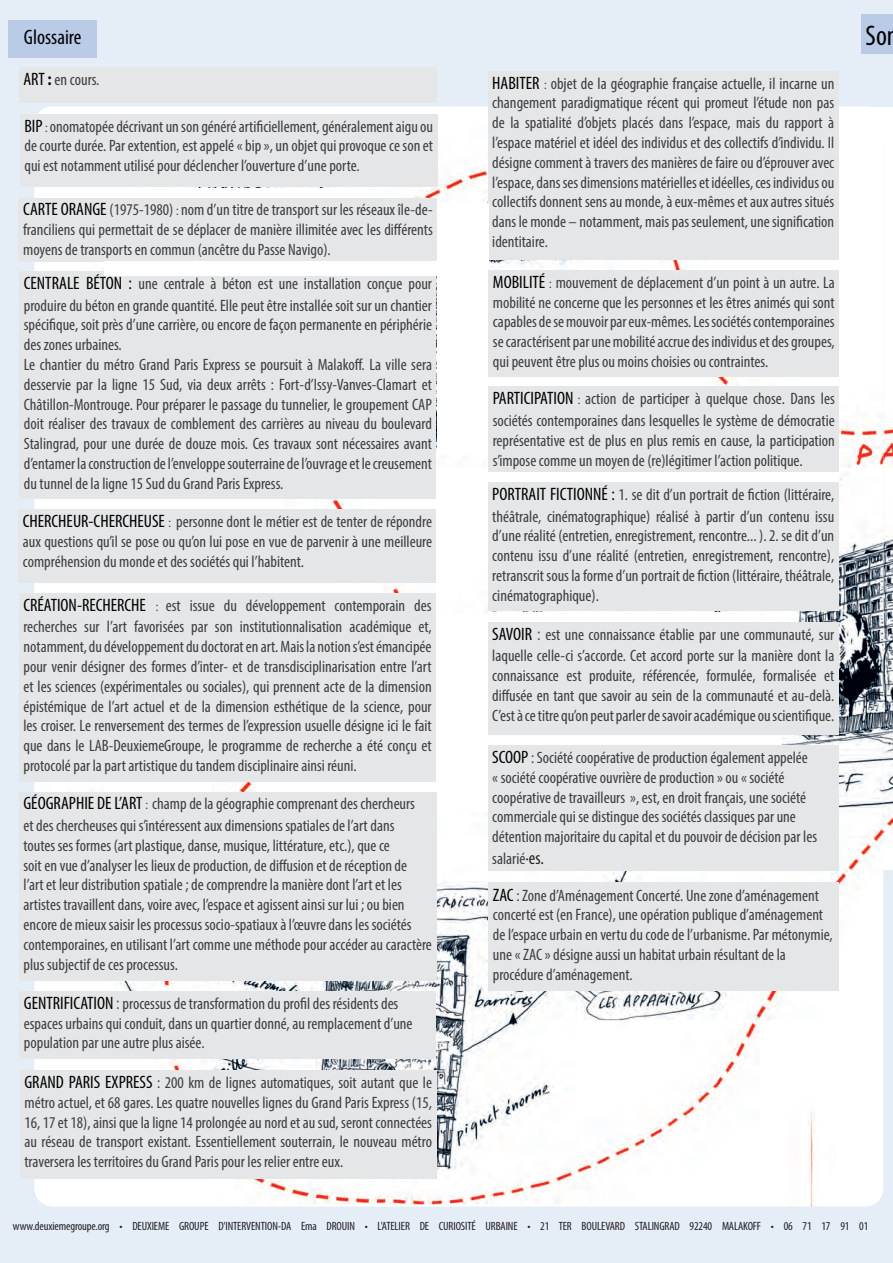
<style>
.page{position:relative;width:893px;height:1263px;background:#e5edf7}
.page>*{position:absolute;margin:0;border:0;box-sizing:border-box;transform-origin:0 0}
.t1{font:condensed 28.5px "Myriad Pro";color:#000}
.t2{font:condensed 21px "Myriad Pro";color:#000}
.t3{font:condensed 16.5px/19.8px "Myriad Pro";color:#3e3e3f}
.t4{font:condensed 12px "Myriad Pro";letter-spacing:-.01em;color:#231f20}
.s1{font-size:18px;color:#000}
.s2{font-weight:700;font-size:18px;color:#000}
.s3{font-size:13.5px}
.s4{font-size:18px;color:#57585a}
.s5{font-size:18px;color:#231f20}
</style>
<div class="page">
<img style="left:883px;top:147px;width:10px;height:698px">
<div style="left:861px;top:14px;width:32px;height:40px;background:#bacbe8"></div>
<img style="left:34px;top:106px;width:849px;height:1100px">
<div style="left:9px;top:20px;width:88px;height:37px;background:#bacbe8"></div>
<div style="left:20px;top:114px;width:417px;height:73px;background:#e5e6e7"></div>
<div style="left:19px;top:198px;width:418px;height:63px;background:#e5e6e7"></div>
<div style="left:19px;top:509px;width:417px;height:74px;background:#e5e6e7"></div>
<div style="left:20px;top:991px;width:416px;height:68px;background:#e5e6e7"></div>
<div style="left:488px;top:71px;width:350px;height:189px;background:#e5e6e7"></div>
<div style="left:20px;top:271px;width:416px;height:228px;background:#e5e6e7"></div>
<div style="left:489px;top:883px;width:350px;height:108px;background:#e5e6e7"></div>
<div style="left:871px;top:107px;width:22px;height:40px;background:#fff"></div>
<div style="left:883px;top:845px;width:10px;height:25px;background:#fff"></div>
<div style="left:19px;top:68px;width:417px;height:35px;background:#e5e6e7"></div>
<div style="left:20px;top:1070px;width:416px;height:108px;background:#e5e6e7"></div>
<div style="left:437px;top:204px;width:52px;height:250px;background:#fff"></div>
<div style="left:132px;top:188px;width:250px;height:10px;background:#fff"></div>
<div style="left:104px;top:261px;width:333px;height:14px;background:#fff"></div>
<div style="left:103px;top:782px;width:107px;height:10px;background:#fff"></div>
<div style="left:257px;top:781px;width:202px;height:15px;background:#fff"></div>
<div style="left:489px;top:376px;width:107px;height:10px;background:#fff"></div>
<div style="left:489px;top:612px;width:266px;height:10px;background:#fff"></div>
<div style="left:488px;top:735px;width:293px;height:14px;background:#fff"></div>
<div style="left:435px;top:614px;width:52px;height:198px;background:#fff"></div>
<div style="left:492px;top:472px;width:347px;height:10px;background:#fff"></div>
<div style="left:547px;top:377px;width:159px;height:10px;background:#fff"></div>
<div style="left:489px;top:270px;width:350px;height:106px;background:#e5e6e7"></div>
<div style="left:488px;top:387px;width:351px;height:85px;background:#e5e6e7"></div>
<div style="left:488px;top:482px;width:350px;height:129px;background:#e5e6e7"></div>
<div style="left:488px;top:622px;width:351px;height:113px;background:#e5e6e7"></div>
<div style="left:488px;top:745px;width:350px;height:125px;background:#e5e6e7"></div>
<div style="left:19px;top:792px;width:417px;height:188px;background:#e5e6e7"></div>
<div style="left:19px;top:593px;width:417px;height:188px;background:#e5e6e7"></div>
<p class="t2" style="left:24px;top:24px;width:59px">Glossaire</p>
<p class="t3" style="left:23px;top:70px;width:78px"><span class="s1">ART</span> <span class="s2">:</span> en cours.</p>
<p class="t3" style="left:24px;top:116px;width:410px;text-align:justify"><span class="s1">BIP</span> <span class="s3">:</span> onomatopée décrivant un son généré artificiellement, généralement aigu ou de courte durée. Par extention, est appelé « bip », un objet qui provoque ce son et qui est notamment utilisé pour déclencher l’ouverture d’une porte.</p>
<p class="t3" style="left:23px;top:200px;width:411px;text-align:justify"><span class="s1">CARTE ORANGE</span> (1975-1980) <span class="s3">:</span> nom d’un titre de transport sur les réseaux île-de&shy;franciliens qui permettait de se déplacer de manière illimitée avec les différents moyens de transports en commun (ancêtre du Passe Navigo).</p>
<p class="t3" style="left:24px;top:273px;width:410px;line-height:21.6px"><span class="s1">CENTRALE BÉTON :</span> une centrale à béton est une installation conçue pour produire du béton en grande quantité. Elle peut être installée soit sur un chantier</p>
<p class="t3" style="left:24px;top:315px;width:410px">spécifique, soit près d’une carrière, ou encore de façon permanente en périphérie des zones urbaines.<br>Le chantier du métro Grand Paris Express se poursuit à Malakoff. La ville sera desservie par la ligne 15 Sud, via deux arrêts : Fort-d’Issy-Vanves-Clamart et Châtillon-Montrouge. Pour préparer le passage du tunnelier, le groupement CAP doit réaliser des travaux de comblement des carrières au niveau du boulevard Stalingrad, pour une durée de douze mois. Ces travaux sont nécessaires avant d’entamer la construction de l’enveloppe souterraine de l’ouvrage et le creusement du tunnel de la ligne 15 Sud du Grand Paris Express.</p>
<p class="t3" style="left:23px;top:512px;width:411px;text-align:justify"><span class="s1">CHERCHEUR-CHERCHEUSE</span> <span class="s3">:</span> personne dont le métier est de tenter de répondre aux questions qu’il se pose ou qu’on lui pose en vue de parvenir à une meilleure compréhension du monde et des sociétés qui l’habitent.</p>
<p class="t3" style="left:23px;top:594px;width:410px;line-height:21.6px"><span class="s1">CRÉATION-RECHERCHE</span> <span class="s3">:</span> est issue du développement contemporain des recherches sur l’art favorisées par son institutionnalisation académique et,</p>
<p class="t3" style="left:23px;top:637px;width:410px;text-align:justify">notamment, du développement du doctorat en art. Mais la notion s’est émancipée pour venir désigner des formes d’inter- et de transdisciplinarisation entre l’art et les sciences (expérimentales ou sociales), qui prennent acte de la dimension épistémique de l’art actuel et de la dimension esthétique de la science, pour les croiser. Le renversement des termes de l’expression usuelle désigne ici le fait que dans le LAB-DeuxiemeGroupe, le programme de recherche a été conçu et protocolé par la part artistique du tandem disciplinaire ainsi réuni.</p>
<p class="t3" style="left:23px;top:793px;width:393px;line-height:21.6px"><span class="s1">GÉOGRAPHIE DE L’ART</span> <span class="s3">:</span> champ de la géographie comprenant des chercheurs et des chercheuses qui s’intéressent aux dimensions spatiales de l’art dans</p>
<p class="t3" style="left:23px;top:835px;width:410px">toutes ses formes (art plastique, danse, musique, littérature, etc.), que ce<br>soit en vue d’analyser les lieux de production, de diffusion et de réception de<br>l’art et leur distribution spatiale ; de comprendre la manière dont l’art et les artistes travaillent dans, voire avec, l’espace et agissent ainsi sur lui ; ou bien encore de mieux saisir les processus socio-spatiaux à l’œuvre dans les sociétés contemporaines, en utilisant l’art comme une méthode pour accéder au caractère plus subjectif de ces processus.</p>
<p class="t3" style="left:24px;top:993px;width:390px"><span class="s1">GENTRIFICATION</span> <span class="s4">:</span> processus de transformation du profil des résidents des espaces urbains qui conduit, dans un quartier donné, au remplacement d’une population par une autre plus aisée.</p>
<p class="t3" style="left:24px;top:1072px;width:409px;text-align:justify"><span class="s1">GRAND PARIS EXPRESS</span> : 200 km de lignes automatiques, soit autant que le métro actuel, et 68 gares. Les quatre nouvelles lignes du Grand Paris Express (15, 16, 17 et 18), ainsi que la ligne 14 prolongée au nord et au sud, seront connectées au réseau de transport existant. Essentiellement souterrain, le nouveau métro traversera les territoires du Grand Paris pour les relier entre eux.</p>
<p class="t3" style="left:492px;top:73px;width:344px;text-align:justify"><span class="s1">HABITER</span> <span class="s3">:</span> objet de la géographie française actuelle, il incarne un changement paradigmatique récent qui promeut l’étude non pas de la spatialité d’objets placés dans l’espace, mais du rapport à l’espace matériel et idéel des individus et des collectifs d’individu. Il désigne comment à travers des manières de faire ou d’éprouver avec l’espace, dans ses dimensions matérielles et idéelles, ces individus ou collectifs donnent sens au monde, à eux-mêmes et aux autres situés dans le monde – notamment, mais pas seulement, une signification identitaire.</p>
<p class="t3" style="left:493px;top:272px;width:343px;text-align:justify"><span class="s1">MOBILITÉ</span> <span class="s3">:</span> mouvement de déplacement d’un point à un autre. La mobilité ne concerne que les personnes et les êtres animés qui sont capables de se mouvoir par eux-mêmes. Les sociétés contemporaines se caractérisent par une mobilité accrue des individus et des groupes, qui peuvent être plus ou moins choisies ou contraintes.</p>
<p class="t3" style="left:493px;top:388px;width:343px;line-height:21.6px"><span class="s1">PARTICIPATION</span> <span class="s3">:</span> action de participer à quelque chose. Dans les sociétés contemporaines dans lesquelles le système de démocratie</p>
<p class="t3" style="left:493px;top:430px;width:344px">représentative est de plus en plus remis en cause, la participation s’impose comme un moyen de (re)légitimer l’action politique.</p>
<p class="t3" style="left:492px;top:484px;width:343px;line-height:21.6px"><span class="s1">PORTRAIT FICTIONNÉ :</span> 1. se dit d’un portrait de fiction (littéraire, théâtrale, cinématographique) réalisé à partir d’un contenu issu</p>
<p class="t3" style="left:492px;top:526px;width:343px;text-align:justify">d’une réalité (entretien, enregistrement, rencontre... ). 2. se dit d’un contenu issu d’une réalité (entretien, enregistrement, rencontre), retranscrit sous la forme d’un portrait de fiction (littéraire, théâtrale, cinématographique).</p>
<p class="t3" style="left:492px;top:623px;width:344px;line-height:21.6px"><span class="s1">SAVOIR</span> <span class="s4">:</span> est une connaissance établie par une communauté, sur laquelle celle-ci s’accorde. Cet accord porte sur la manière dont la</p>
<p class="t3" style="left:492px;top:665px;width:344px;text-align:justify">connaissance est produite, référencée, formulée, formalisée et diffusée en tant que savoir au sein de la communauté et au-delà.<br>C’est à ce titre qu’on peut parler de savoir académique ou scientifique.</p>
<p class="t3" style="left:492px;top:747px;width:326px"><span class="s1">SCOOP</span> : Société coopérative de production également appelée « société coopérative ouvrière de production » ou « société coopérative de travailleurs », est, en droit français, une société commerciale qui se distingue des sociétés classiques par une détention majoritaire du capital et du pouvoir de décision par les</p>
<p class="t3" style="left:492px;top:848px;width:53px">salarié<span class="s5">·es.</span></p>
<p class="t3" style="left:493px;top:885px;width:341px"><span class="s1">ZAC</span> : Zone d’Aménagement Concerté. Une zone d’aménagement concerté est (en France), une opération publique d’aménagement de l’espace urbain en vertu du code de l’urbanisme. Par métonymie, une « ZAC » désigne aussi un habitat urbain résultant de la procédure d’aménagement.</p>
<h1 class="t1" style="left:865px;top:18px;width:23px">So</h1>
<p class="t4" style="left:13px;top:1219px;width:857px">www.deuxiemegroupe.org • DEUXIEME GROUPE D'INTERVENTION-DA Ema DROUIN • L'ATELIER DE CURIOSITÉ URBAINE • 21 TER BOULEVARD STALINGRAD 92240 MALAKOFF • 06 71 17 91 01</p>
</div>
